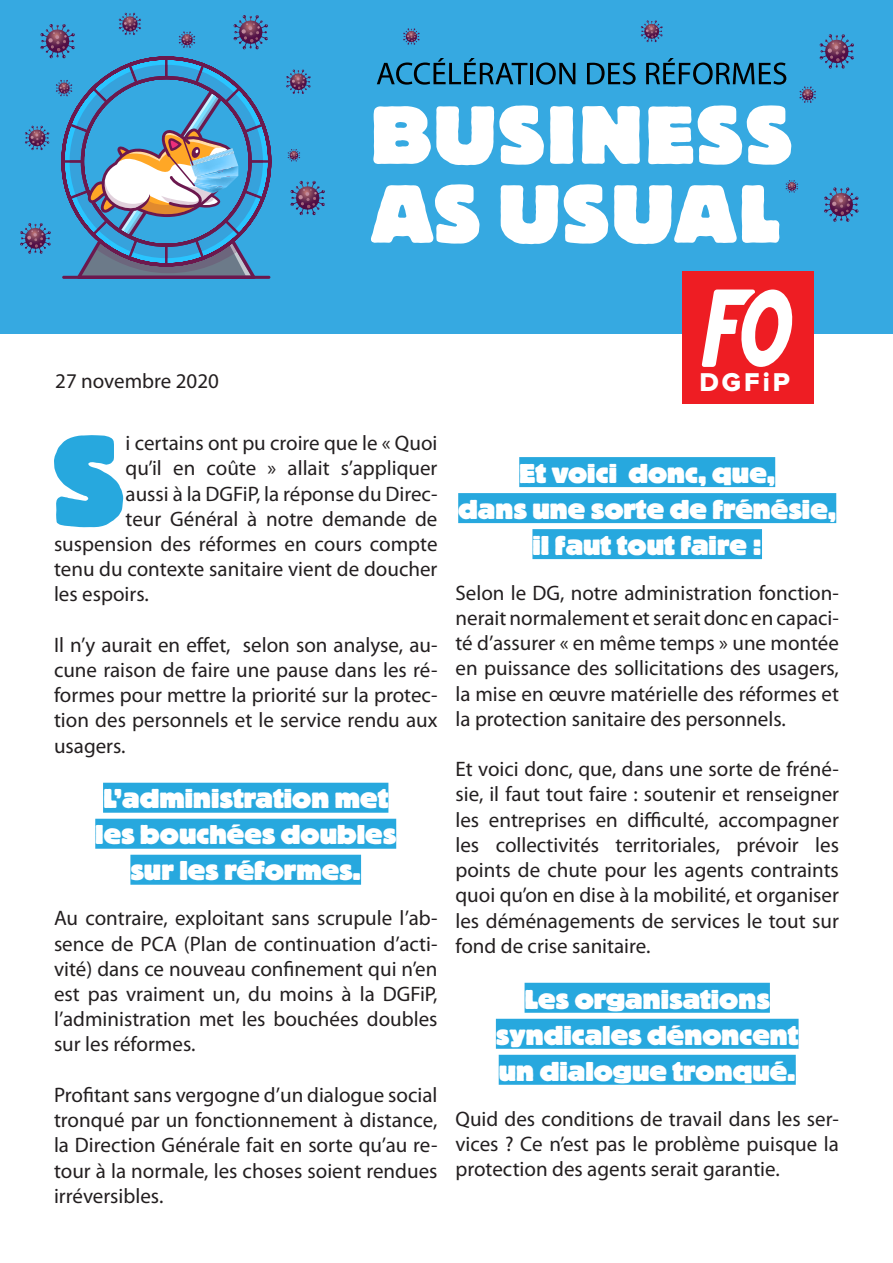
<style>
.page{position:relative;width:893px;height:1263px;background:#fff}
.page>*{position:absolute;margin:0;border:0;box-sizing:border-box;transform-origin:0 0}
.t1{font:800 126.3px "Block BE";color:#27a8de}
.t2{font:800 27px "Block BE";color:#fff}
.t3{font:26.7px "Proxima Nova Extrabld";letter-spacing:.11em;color:#fff}
.t4{font:21px/25.2px "Myriad Pro";color:#231f20;text-align:justify}
</style>
<div class="page">
<div style="left:0;top:0;width:893px;height:334px;background:#36a9e1"></div>
<svg style="left:373px;top:105px;width:171px;height:60px"></svg>
<svg style="left:550px;top:106px;width:23px;height:58px"></svg>
<svg style="left:582px;top:106px;width:58px;height:58px;background:#e6f4fb"></svg>
<svg style="left:648px;top:105px;width:143px;height:60px"></svg>
<svg style="left:371px;top:184px;width:108px;height:60px"></svg>
<svg style="left:501px;top:185px;width:57px;height:59px"></svg>
<svg style="left:564px;top:184px;width:44px;height:60px"></svg>
<svg style="left:614px;top:185px;width:165px;height:59px"></svg>
<svg style="left:377px;top:58px;width:150px;height:27px"></svg>
<hr style="left:530px;top:63px;width:3px;height:21px;background:#000">
<svg style="left:536px;top:62px;width:39px;height:23px"></svg>
<svg style="left:587px;top:63px;width:49px;height:22px"></svg>
<svg style="left:646px;top:58px;width:140px;height:27px"></svg>
<svg style="left:286px;top:70px;width:24px;height:24px"></svg>
<svg style="left:290px;top:181px;width:34px;height:34px"></svg>
<svg style="left:288px;top:149px;width:12px;height:13px"></svg>
<svg style="left:819px;top:34px;width:35px;height:35px"></svg>
<svg style="left:799px;top:87px;width:17px;height:16px"></svg>
<svg style="left:824px;top:188px;width:34px;height:34px"></svg>
<svg style="left:20px;top:13px;width:251px;height:266px"></svg>
<svg style="left:403px;top:28px;width:17px;height:17px"></svg>
<svg style="left:641px;top:20px;width:22px;height:22px"></svg>
<svg style="left:786px;top:180px;width:12px;height:13px"></svg>
<div style="left:103px;top:783px;width:285px;height:30px;background:#27a8de"></div>
<div style="left:95px;top:819px;width:301px;height:30px;background:#27a8de"></div>
<div style="left:130px;top:855px;width:231px;height:30px;background:#27a8de"></div>
<div style="left:519px;top:457px;width:256px;height:30px;background:#27a8de"></div>
<div style="left:458px;top:493px;width:378px;height:30px;background:#27a8de"></div>
<div style="left:532px;top:529px;width:230px;height:30px;background:#27a8de"></div>
<div style="left:525px;top:983px;width:245px;height:30px;background:#27a8de"></div>
<div style="left:496px;top:1019px;width:303px;height:30px;background:#27a8de"></div>
<div style="left:499px;top:1055px;width:297px;height:30px;background:#27a8de"></div>
<div style="left:682px;top:272px;width:132px;height:132px;background:#ee1d23"></div>
<svg style="left:702px;top:289px;width:91px;height:78px"></svg>
<p class="t4" style="left:55px;top:368px;width:165px">27 novembre 2020</p>
<p class="t3" style="left:700px;top:370px;width:92px">DGFiP</p>
<p class="t1" style="left:52px;top:411px;width:75px">S</p>
<p class="t4" style="left:126px;top:430px;width:313px">i certains ont pu croire que le « Quoi</p>
<p class="t4" style="left:126px;top:455px;width:313px">qu’il en coûte » allait s’appliquer</p>
<p class="t4" style="left:126px;top:481px;width:313px">aussi à la DGFiP, la réponse du Direc-</p>
<p class="t4" style="left:126px;top:506px;width:313px">teur Général à notre demande de</p>
<p class="t4" style="left:54px;top:531px;width:385px">suspension des réformes en cours compte</p>
<p class="t4" style="left:54px;top:556px;width:385px">tenu du contexte sanitaire vient de doucher</p>
<p class="t4" style="left:54px;top:581px;width:96px">les espoirs.</p>
<p class="t4" style="left:54px;top:632px;width:385px">Il n’y aurait en effet, selon son analyse, au&shy;cune raison de faire une pause dans les ré&shy;formes pour mettre la priorité sur la protec&shy;tion des personnels et le service rendu aux usagers.</p>
<p class="t2" style="left:103px;top:784px;width:287px">L’administration met</p>
<p class="t2" style="left:95px;top:820px;width:302px">les bouchées doubles</p>
<p class="t2" style="left:130px;top:856px;width:232px">sur les réformes.</p>
<p class="t4" style="left:54px;top:905px;width:385px">Au contraire, exploitant sans scrupule l’ab&shy;sence de PCA (Plan de continuation d’acti&shy;vité) dans ce nouveau confinement qui n’en est pas vraiment un, du moins à la DGFiP, l’administration met les bouchées doubles sur les réformes.</p>
<p class="t4" style="left:54px;top:1082px;width:385px">Profitant sans vergogne d’un dialogue social tronqué par un fonctionnement à distance, la Direction Générale fait en sorte qu’au re&shy;tour à la normale, les choses soient rendues irréversibles.</p>
<p class="t2" style="left:519px;top:458px;width:257px">Et voici donc, que,</p>
<p class="t2" style="left:458px;top:494px;width:380px">dans une sorte de frénésie,</p>
<p class="t2" style="left:532px;top:530px;width:231px">il faut tout faire :</p>
<p class="t4" style="left:455px;top:580px;width:385px">Selon le DG, notre administration fonction&shy;nerait normalement et serait donc en capaci&shy;té d’assurer « en même temps » une montée en puissance des sollicitations des usagers, la mise en œuvre matérielle des réformes et la protection sanitaire des personnels.</p>
<p class="t4" style="left:455px;top:756px;width:385px">Et voici donc, que, dans une sorte de fréné&shy;sie, il faut tout faire : soutenir et renseigner les entreprises en difficulté, accompagner les collectivités territoriales, prévoir les points de chute pour les agents contraints quoi qu’on en dise à la mobilité, et organiser les déménagements de services le tout sur fond de crise sanitaire.</p>
<p class="t2" style="left:525px;top:984px;width:247px">Les organisations</p>
<p class="t2" style="left:496px;top:1020px;width:304px">syndicales dénoncent</p>
<p class="t2" style="left:499px;top:1056px;width:299px">un dialogue tronqué.</p>
<p class="t4" style="left:455px;top:1105px;width:385px">Quid des conditions de travail dans les ser&shy;vices ? Ce n’est pas le problème puisque la protection des agents serait garantie.</p>
</div>
